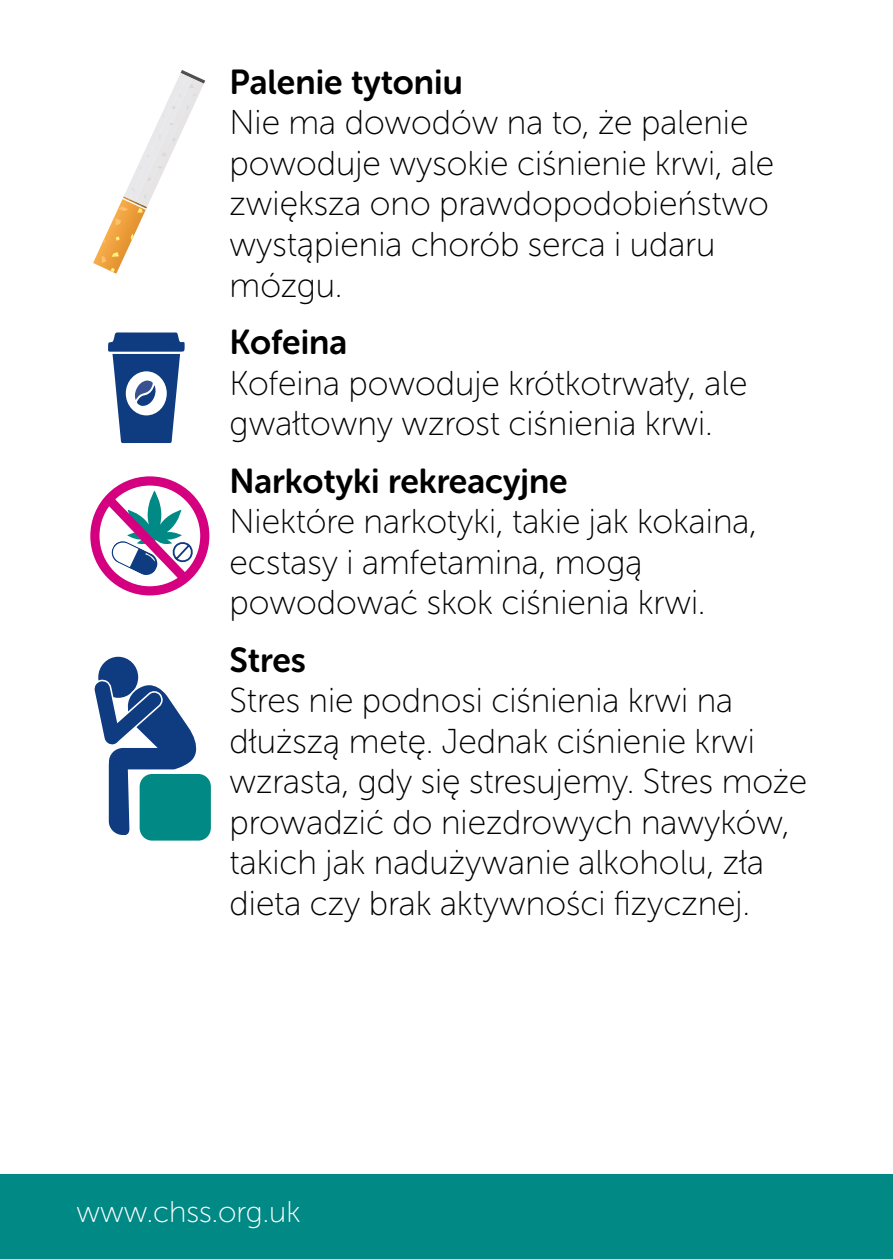
<style>
.page{position:relative;width:893px;height:1259px;background:#fff}
.page>*{position:absolute;margin:0;border:0;box-sizing:border-box;transform-origin:0 0}
.t1{font:34.5px/40.5px "Museo Sans Rounded 100";color:#000}
.t2{font:34.5px "Museo Sans Rounded 700";color:#000}
.t3{font:30px "Museo Sans Rounded 100";color:#fff}
</style>
<div class="page">
<div style="left:0;top:1174px;width:893px;height:85px;background:#008985"></div>
<svg style="left:93px;top:70px;width:112px;height:204px"></svg>
<svg style="left:108px;top:332px;width:77px;height:111px"></svg>
<svg style="left:94px;top:656px;width:103px;height:180px"></svg>
<div style="left:140px;top:774px;width:71px;height:66px;background:#008985;border-radius:13px"></div>
<svg style="left:90px;top:476px;width:120px;height:120px"></svg>
<p class="t2" style="left:230px;top:63px;width:235px">Palenie tytoniu</p>
<p class="t1" style="left:230px;top:103px;width:546px">Nie ma dowodów na to, że palenie powoduje wysokie ciśnienie krwi, ale zwiększa ono prawdopodobieństwo wystąpienia chorób serca i udaru mózgu.</p>
<p class="t2" style="left:230px;top:323px;width:119px">Kofeina</p>
<p class="t1" style="left:230px;top:363px;width:519px">Kofeina powoduje krótkotrwały, ale gwałtowny wzrost ciśnienia krwi.</p>
<p class="t2" style="left:230px;top:461px;width:340px">Narkotyki rekreacyjne</p>
<p class="t1" style="left:230px;top:501px;width:529px">Niektóre narkotyki, takie jak kokaina, ecstasy i amfetamina, mogą powodować skok ciśnienia krwi.</p>
<p class="t2" style="left:230px;top:640px;width:78px">Stres</p>
<p class="t1" style="left:230px;top:680px;width:579px">Stres nie podnosi ciśnienia krwi na dłuższą metę. Jednak ciśnienie krwi wzrasta, gdy się stresujemy. Stres może prowadzić do niezdrowych nawyków, takich jak nadużywanie alkoholu, zła dieta czy brak aktywności fizycznej.</p>
<p class="t3" style="left:77px;top:1195px;width:225px">www.chss.org.uk</p>
</div>
